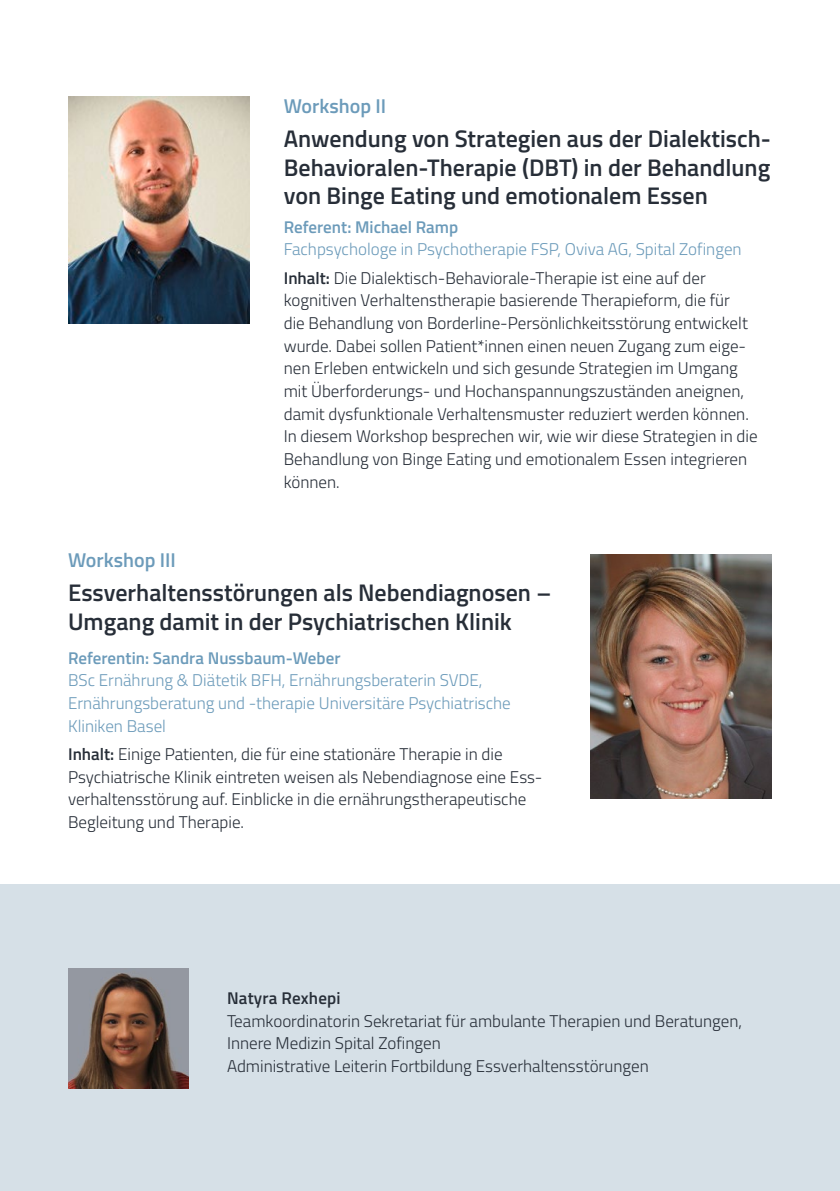
<style>
.page{position:relative;width:840px;height:1191px;background:#fff}
.page>*{position:absolute;margin:0;border:0;box-sizing:border-box;transform-origin:0 0}
.t1{font:600 24px/28.4px "Titillium Web";color:#272e38;text-align:justify}
.t2{font:600 20px "Titillium Web";color:#6c9bba}
.t3{font:300 17px/22.6px "Titillium Web";color:#272e38}
.t4{font:300 17px/22.6px "Titillium Web";color:#6c9bba}
.t5{font:600 17px "Titillium Web";color:#6c9bba}
.t6{font:600 17px "Titillium Web";letter-spacing:.01em;color:#272e38}
.s1{font-weight:600;color:#272e38}
.s2{color:#272e38}
.s3{font-weight:600}
</style>
<div class="page">
<img style="left:68px;top:96px;width:181px;height:227px">
<img style="left:590px;top:554px;width:181px;height:244px">
<div style="left:0;top:884px;width:839px;height:307px;background:#d6e0e7"></div>
<img style="left:68px;top:968px;width:120px;height:121px">
<p class="t2" style="left:283px;top:91px;width:104px">Workshop II</p>
<h1 class="t1" style="left:283px;top:124px;width:488px">Anwendung von Strategien aus der Dialektisch-Behavioralen-Therapie (DBT) in der Behandlung von Binge Eating und emotionalem Essen</h1>
<p class="t5" style="left:283px;top:214px;width:176px">Referent: Michael Ramp</p>
<p class="t4" style="left:283px;top:234px;width:459px;line-height:28.4px">Fachpsychologe in Psychotherapie FSP, Oviva AG, Spital Zofingen<br><span class="s1">Inhalt:</span> <span class="s2">Die Dialektisch-Behaviorale-Therapie ist eine auf der</span></p>
<p class="t3" style="left:283px;top:288px;width:475px">kognitiven Verhaltenstherapie basierende Therapieform, die für<br>die Behandlung von Borderline-Persönlichkeitsstörung entwickelt wurde. Dabei sollen Patient*innen einen neuen Zugang zum eige&shy;nen Erleben entwickeln und sich gesunde Strategien im Umgang mit Überforderungs- und Hochanspannungszuständen aneignen, damit dysfunktionale Verhaltensmuster reduziert werden können.<br>In diesem Workshop besprechen wir, wie wir diese Strategien in die Behandlung von Binge Eating und emotionalem Essen integrieren können.</p>
<p class="t2" style="left:68px;top:545px;width:109px">Workshop III</p>
<h1 class="t1" style="left:68px;top:577px;width:484px">Essverhaltensstörungen als Nebendiagnosen –<br>Umgang damit in der Psychiatrischen Klinik</h1>
<p class="t5" style="left:68px;top:645px;width:274px">Referentin: Sandra Nussbaum-Weber</p>
<p class="t4" style="left:68px;top:668px;width:444px">BSc Ernährung &amp; Diätetik BFH, Ernährungsberaterin SVDE,<br>Ernährungsberatung und -therapie Universitäre Psychiatrische<br>Kliniken Basel</p>
<p class="t3" style="left:68px;top:742px;width:475px"><span class="s3">Inhalt:</span> Einige Patienten, die für eine stationäre Therapie in die Psychiatrische Klinik eintreten weisen als Nebendiagnose eine Ess&shy;verhaltensstörung auf. Einblicke in die ernährungstherapeutische Begleitung und Therapie.</p>
<p class="t6" style="left:227px;top:985px;width:115px">Natyra Rexhepi</p>
<p class="t3" style="left:227px;top:1008px;width:516px">Teamkoordinatorin Sekretariat für ambulante Therapien und Beratungen,<br>Innere Medizin Spital Zofingen<br>Administrative Leiterin Fortbildung Essverhaltensstörungen</p>
</div>
